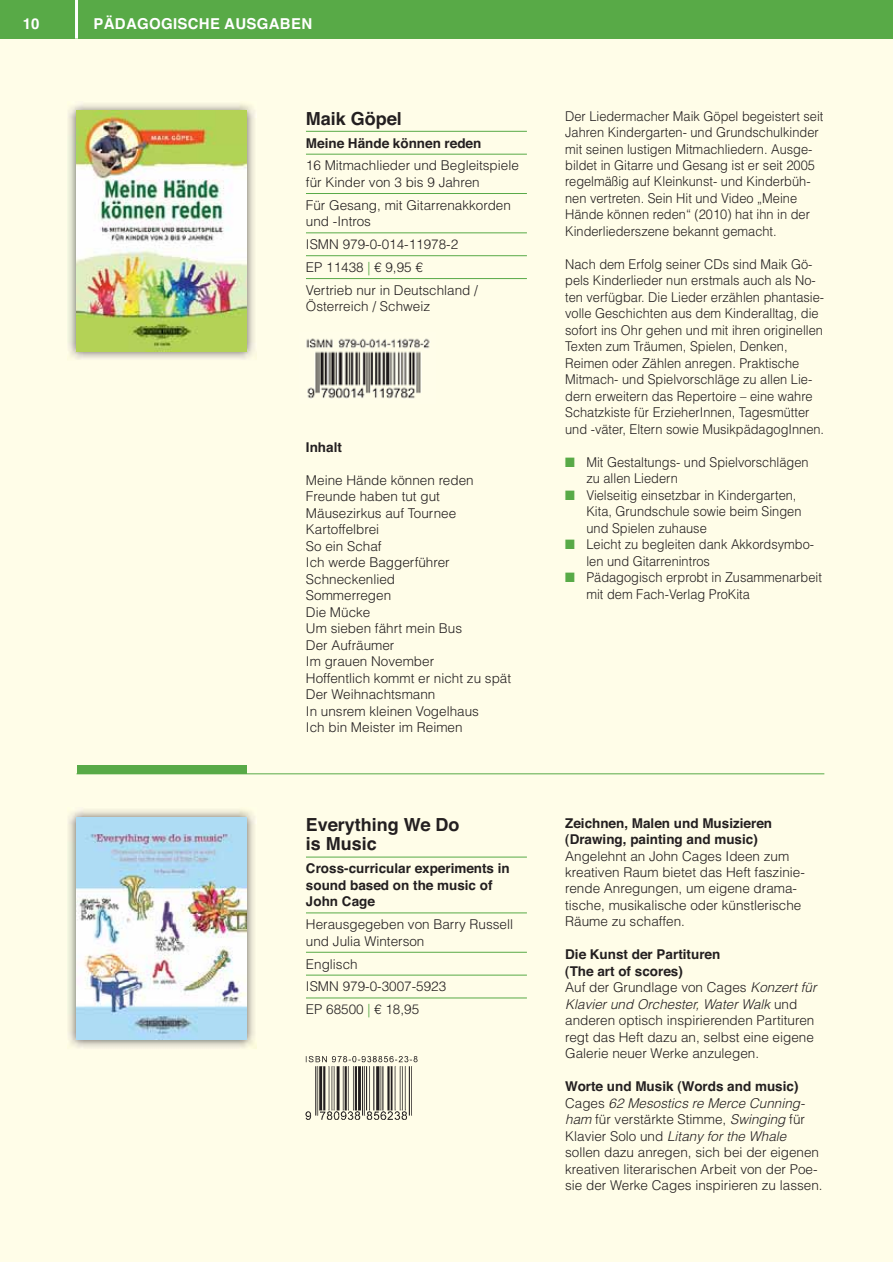
<style>
.page{position:relative;width:893px;height:1263px;background:#fff}
.page>*{position:absolute;margin:0;border:0;box-sizing:border-box;transform-origin:0 0}
.t1{font:700 18px/19.5px "Helvetica";color:#231f20}
.t2{font:700 15px "Helvetica";letter-spacing:.02em;color:#fff}
.t3{font:300 13.5px/16.5px "Helvetica";color:#231f20}
.t4{font:300 13.5px/16.5px "Helvetica";color:#231f20;scale:.95 1}
.t5{font:700 13.5px/16.5px "Helvetica";color:#231f20}
.s1{color:#58aa47}
.s2{font-weight:700}
.s3{font-style:italic}
</style>
<div class="page">
<div style="left:0;top:0;width:892px;height:1262px;background:#fffde8"></div>
<div style="left:0;top:0;width:892px;height:39px;background:#58aa47"></div>
<hr style="left:75px;top:0;width:3px;height:39px;background:#fff">
<img style="left:68px;top:103px;width:186px;height:256px">
<img style="left:77px;top:111px;width:169px;height:240px">
<img style="left:68px;top:809px;width:188px;height:240px">
<img style="left:77px;top:817px;width:169px;height:223px">
<hr style="left:306px;top:131px;width:221px;height:1px;background:#58aa47">
<hr style="left:306px;top:154px;width:221px;height:1px;background:#58aa47">
<hr style="left:306px;top:193px;width:221px;height:1px;background:#58aa47">
<hr style="left:306px;top:233px;width:221px;height:1px;background:#58aa47">
<hr style="left:306px;top:255px;width:221px;height:1px;background:#58aa47">
<hr style="left:306px;top:278px;width:221px;height:1px;background:#58aa47">
<hr style="left:306px;top:857px;width:221px;height:1px;background:#58aa47">
<hr style="left:306px;top:913px;width:221px;height:1px;background:#58aa47">
<hr style="left:306px;top:952px;width:221px;height:1px;background:#58aa47">
<hr style="left:306px;top:975px;width:221px;height:1px;background:#58aa47">
<hr style="left:306px;top:998px;width:221px;height:1px;background:#58aa47">
<img style="left:306px;top:338px;width:124px;height:61px">
<img style="left:305px;top:1055px;width:113px;height:65px">
<hr style="left:77px;top:774px;width:747px;height:1px;background:#58aa47">
<div style="left:77px;top:765px;width:169px;height:9px;background:#58aa47"></div>
<p class="t2" style="left:23px;top:18px;width:18px">10</p>
<p class="t2" style="left:93px;top:18px;width:220px">PÄDAGOGISCHE AUSGABEN</p>
<h1 class="t1" style="left:306px;top:110px;width:97px">Maik Göpel</h1>
<p class="t5" style="left:306px;top:136px;width:177px">Meine Hände können reden</p>
<p class="t3" style="left:306px;top:159px;width:214px">16 Mitmachlieder und Begleitspiele für Kinder von 3 bis 9 Jahren</p>
<p class="t3" style="left:306px;top:198px;width:206px">Für Gesang, mit Gitarrenakkorden und -Intros</p>
<p class="t3" style="left:306px;top:234px;width:173px;line-height:22.8px">ISMN 979-0-014-11978-2<br>EP 11438 <span class="s1">|</span> € 9,95 €<br>Vertrieb nur in Deutschland /</p>
<p class="t3" style="left:306px;top:300px;width:126px">Österreich / Schweiz</p>
<p class="t5" style="left:306px;top:440px;width:37px">Inhalt</p>
<p class="t3" style="left:306px;top:473px;width:207px">Meine Hände können reden<br>Freunde haben tut gut<br>Mäusezirkus auf Tournee<br>Kartoffelbrei<br>So ein Schaf<br>Ich werde Baggerführer<br>Schneckenlied<br>Sommerregen<br>Die Mücke<br>Um sieben fährt mein Bus<br>Der Aufräumer<br>Im grauen November<br>Hoffentlich kommt er nicht zu spät<br>Der Weihnachtsmann<br>In unsrem kleinen Vogelhaus<br>Ich bin Meister im Reimen</p>
<h1 class="t1" style="left:306px;top:817px;width:155px">Everything We Do is Music</h1>
<p class="t5" style="left:306px;top:862px;width:205px">Cross-curricular experiments in sound based on the music of<br>John Cage</p>
<p class="t3" style="left:306px;top:917px;width:209px">Herausgegeben von Barry Russell und Julia Winterson</p>
<p class="t3" style="left:306px;top:954px;width:142px;line-height:22.8px">Englisch<br>ISMN 979-0-3007-5923<br>EP 68500 <span class="s1">|</span> € 18,95</p>
<p class="t4" style="left:565px;top:109px;width:273px">Der Liedermacher Maik Göpel begeistert seit Jahren Kindergarten- und Grundschulkinder mit seinen lustigen Mitmachliedern. Ausge&shy;bildet in Gitarre und Gesang ist er seit 2005 regelmäßig auf Kleinkunst- und Kinderbüh&shy;nen vertreten. Sein Hit und Video „Meine Hände können reden“ (2010) hat ihn in der Kinderliederszene bekannt gemacht.</p>
<p class="t4" style="left:565px;top:257px;width:274px">Nach dem Erfolg seiner CDs sind Maik Gö&shy;pels Kinderlieder nun erstmals auch als No&shy;ten verfügbar. Die Lieder erzählen phantasie&shy;volle Geschichten aus dem Kinderalltag, die sofort ins Ohr gehen und mit ihren originellen Texten zum Träumen, Spielen, Denken, Reimen oder Zählen anregen. Praktische Mitmach- und Spielvorschläge zu allen Lie&shy;dern erweitern das Repertoire – eine wahre Schatzkiste für ErzieherInnen, Tagesmütter und -väter, Eltern sowie MusikpädagogInnen.</p>
<p class="t4" style="left:586px;top:455px;width:249px">Mit Gestaltungs- und Spielvorschlägen zu allen Liedern<br>Vielseitig einsetzbar in Kindergarten,<br>Kita, Grundschule sowie beim Singen und Spielen zuhause<br>Leicht zu begleiten dank Akkordsymbo&shy;len und Gitarrenintros<br>Pädagogisch erprobt in Zusammenarbeit mit dem Fach-Verlag ProKita</p>
<p class="t5" style="left:565px;top:816px;width:208px">Zeichnen, Malen und Musizieren (Drawing, painting and music)</p>
<p class="t3" style="left:565px;top:849px;width:241px">Angelehnt an John Cages Ideen zum kreativen Raum bietet das Heft faszinie&shy;rende Anregungen, um eigene drama&shy;tische, musikalische oder künstlerische Räume zu schaffen.</p>
<p class="t3" style="left:565px;top:948px;width:253px"><span class="s2">Die Kunst der Partituren<br>(The art of scores)<br></span>Auf der Grundlage von Cages <span class="s3">Konzert für Klavier und Orchester, Water Walk</span> und anderen optisch inspirierenden Partituren regt das Heft dazu an, selbst eine eigene Galerie neuer Werke anzulegen.</p>
<p class="t3" style="left:565px;top:1080px;width:259px"><span class="s2">Worte und Musik (Words and music)<br></span>Cages <span class="s3">62 Mesostics re Merce Cunning&shy;ham</span> für verstärkte Stimme, <span class="s3">Swinging</span> für Klavier Solo und <span class="s3">Litany for the Whale </span>sollen dazu anregen, sich bei der eigenen kreativen literarischen Arbeit von der Poe&shy;sie der Werke Cages inspirieren zu lassen.</p>
</div>
